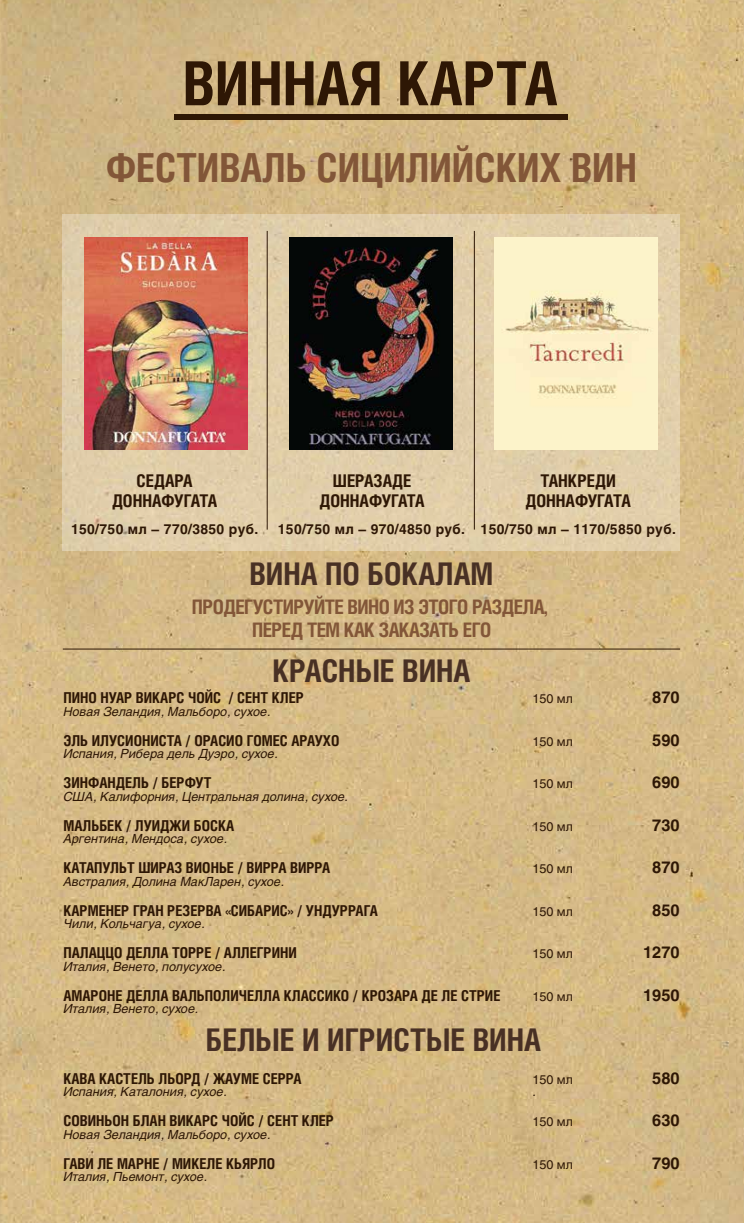
<style>
.page{position:relative;width:744px;height:1223px;background:#fff}
.page>*{position:absolute;margin:0;border:0;box-sizing:border-box;transform-origin:0 0}
.t1{font:700 40px "Helios Cond C";color:#825638}
.t2{font:700 31.25px "Helios Cond C";color:#483024}
.t3{font:700 20px/22.5px "Helios Cond C";letter-spacing:-.03em;color:#825638;text-align:center}
.t4{font:700 17.5px/20px "Helios Cond C";color:#2e1705;text-align:center}
.t5{font:700 16.25px "Helios C";color:#2e1705}
.t6{font:700 15px "Helios Cond C";color:#2e1705}
.t7{font:700 13.75px "Helios C";letter-spacing:.025em;color:#2e1705}
.t8{font:italic 12.5px "Helios C";color:#2e1705}
.t9{font:12.5px "Helios C";color:#2e1705}
</style>
<div class="page">
<img style="left:0;top:0;width:743px;height:1222px">
<hr style="left:63px;top:649px;width:616px;height:1px;background:#2e1705">
<svg style="left:186px;top:61px;width:26px;height:44px"></svg>
<svg style="left:218px;top:61px;width:28px;height:44px"></svg>
<svg style="left:252px;top:61px;width:27px;height:44px"></svg>
<svg style="left:285px;top:61px;width:94px;height:44px;background:#755c3c"></svg>
<svg style="left:400px;top:61px;width:156px;height:44px;background:#816845"></svg>
<div style="left:174px;top:114px;width:394px;height:6px;background:#2e1705"></div>
<div style="left:63px;top:214px;width:616px;height:337px;background:linear-gradient(to right,#e0cca9,#e2cfaa)"></div>
<hr style="left:267px;top:231px;width:1px;height:298px;background:#2e1705">
<hr style="left:474px;top:231px;width:1px;height:298px;background:#2e1705">
<img style="left:85px;top:237px;width:162px;height:213px">
<img style="left:289px;top:237px;width:163px;height:213px">
<img style="left:494px;top:237px;width:162px;height:213px">
<h1 class="t1" style="left:106px;top:143px;width:532px">ФЕСТИВАЛЬ СИЦИЛИЙСКИХ ВИН</h1>
<p class="t4" style="left:112px;top:470px;width:107px">СЕДАРА<br>ДОННАФУГАТА</p>
<p class="t4" style="left:319px;top:470px;width:107px">ШЕРАЗАДЕ<br>ДОННАФУГАТА</p>
<p class="t4" style="left:525px;top:470px;width:107px">ТАНКРЕДИ<br>ДОННАФУГАТА</p>
<p class="t7" style="left:71px;top:521px;width:188px">150/750 мл – 770/3850 руб.</p>
<p class="t7" style="left:277px;top:521px;width:399px">150/750 мл – 970/4850 руб. 150/750 мл – 1170/5850 руб.</p>
<h2 class="t2" style="left:249px;top:555px;width:245px">ВИНА ПО БОКАЛАМ</h2>
<h3 class="t3" style="left:192px;top:595px;width:356px">ПРОДЕГУСТИРУЙТЕ ВИНО ИЗ ЭТОГО РАЗДЕЛА,<br>ПЕРЕД ТЕМ КАК ЗАКАЗАТЬ ЕГО</h3>
<h2 class="t2" style="left:272px;top:652px;width:199px">КРАСНЫЕ ВИНА</h2>
<p class="t6" style="left:63px;top:688px;width:242px">ПИНО НУАР ВИКАРС ЧОЙС / СЕНТ КЛЕР</p>
<p class="t9" style="left:532px;top:691px;width:42px">150 мл</p>
<p class="t5" style="left:651px;top:687px;width:29px">870</p>
<p class="t8" style="left:63px;top:703px;width:208px">Новая Зеландия, Мальборо, сухое.</p>
<p class="t6" style="left:63px;top:731px;width:277px">ЭЛЬ ИЛУСИОНИСТА / ОРАСИО ГОМЕС АРАУХО</p>
<p class="t9" style="left:532px;top:733px;width:42px">150 мл</p>
<p class="t5" style="left:651px;top:730px;width:29px">590</p>
<p class="t8" style="left:63px;top:746px;width:216px">Испания, Рибера дель Дуэро, сухое.</p>
<p class="t6" style="left:63px;top:773px;width:149px">ЗИНФАНДЕЛЬ / БЕРФУТ</p>
<p class="t9" style="left:532px;top:776px;width:42px">150 мл</p>
<p class="t5" style="left:651px;top:772px;width:29px">690</p>
<p class="t8" style="left:63px;top:788px;width:286px">США, Калифорния, Центральная долина, сухое.</p>
<p class="t6" style="left:63px;top:816px;width:172px">МАЛЬБЕК / ЛУИДЖИ БОСКА</p>
<p class="t9" style="left:532px;top:818px;width:42px">150 мл</p>
<p class="t5" style="left:651px;top:815px;width:29px">730</p>
<p class="t8" style="left:63px;top:831px;width:165px">Аргентина, Мендоcа, сухое.</p>
<p class="t6" style="left:63px;top:858px;width:268px">КАТАПУЛЬТ ШИРАЗ ВИОНЬЕ / ВИРРА ВИРРА</p>
<p class="t9" style="left:532px;top:861px;width:42px">150 мл</p>
<p class="t5" style="left:651px;top:857px;width:29px">870</p>
<p class="t8" style="left:63px;top:873px;width:222px">Австралия, Долина МакЛарен, сухое.</p>
<p class="t6" style="left:63px;top:901px;width:315px">КАРМЕНЕР ГРАН РЕЗЕРВА «СИБАРИС» / УНДУРРАГА</p>
<p class="t9" style="left:532px;top:903px;width:42px">150 мл</p>
<p class="t5" style="left:651px;top:900px;width:29px">850</p>
<p class="t8" style="left:63px;top:916px;width:143px">Чили, Кольчагуа, сухое.</p>
<p class="t6" style="left:63px;top:943px;width:235px">ПАЛАЦЦО ДЕЛЛА ТОРРЕ / АЛЛЕГРИНИ</p>
<p class="t9" style="left:532px;top:946px;width:42px">150 мл</p>
<p class="t5" style="left:642px;top:942px;width:38px">1270</p>
<p class="t8" style="left:63px;top:958px;width:163px">Италия, Венето, полусухое.</p>
<p class="t6" style="left:63px;top:986px;width:438px">АМАРОНЕ ДЕЛЛА ВАЛЬПОЛИЧЕЛЛА КЛАССИКО / КРОЗАРА ДЕ ЛЕ СТРИЕ</p>
<p class="t9" style="left:532px;top:988px;width:42px">150 мл</p>
<p class="t5" style="left:642px;top:985px;width:38px">1950</p>
<p class="t8" style="left:63px;top:1001px;width:136px">Италия, Венето, сухое.</p>
<h2 class="t2" style="left:206px;top:1021px;width:336px">БЕЛЫЕ И ИГРИСТЫЕ ВИНА</h2>
<p class="t6" style="left:63px;top:1069px;width:239px">КАВА КАСТЕЛЬ ЛЬОРД / ЖАУМЕ СЕРРА</p>
<p class="t9" style="left:532px;top:1071px;width:42px">150 мл</p>
<p class="t5" style="left:651px;top:1068px;width:29px">580</p>
<p class="t8" style="left:63px;top:1084px;width:165px">Испания, Каталония, сухое.</p>
<p class="t8" style="left:532px;top:1084px;width:5px">.</p>
<p class="t6" style="left:63px;top:1111px;width:272px">СОВИНЬОН БЛАН ВИКАРC ЧОЙС / СЕНТ КЛЕР</p>
<p class="t9" style="left:532px;top:1114px;width:42px">150 мл</p>
<p class="t5" style="left:651px;top:1110px;width:29px">630</p>
<p class="t8" style="left:63px;top:1126px;width:208px">Новая Зеландия, Мальборо, сухое.</p>
<p class="t6" style="left:63px;top:1154px;width:213px">ГАВИ ЛЕ МАРНЕ / МИКЕЛЕ КЬЯРЛО</p>
<p class="t9" style="left:532px;top:1156px;width:42px">150 мл</p>
<p class="t5" style="left:651px;top:1153px;width:29px">790</p>
<p class="t8" style="left:63px;top:1169px;width:145px">Италия, Пьемонт, сухое.</p>
</div>
